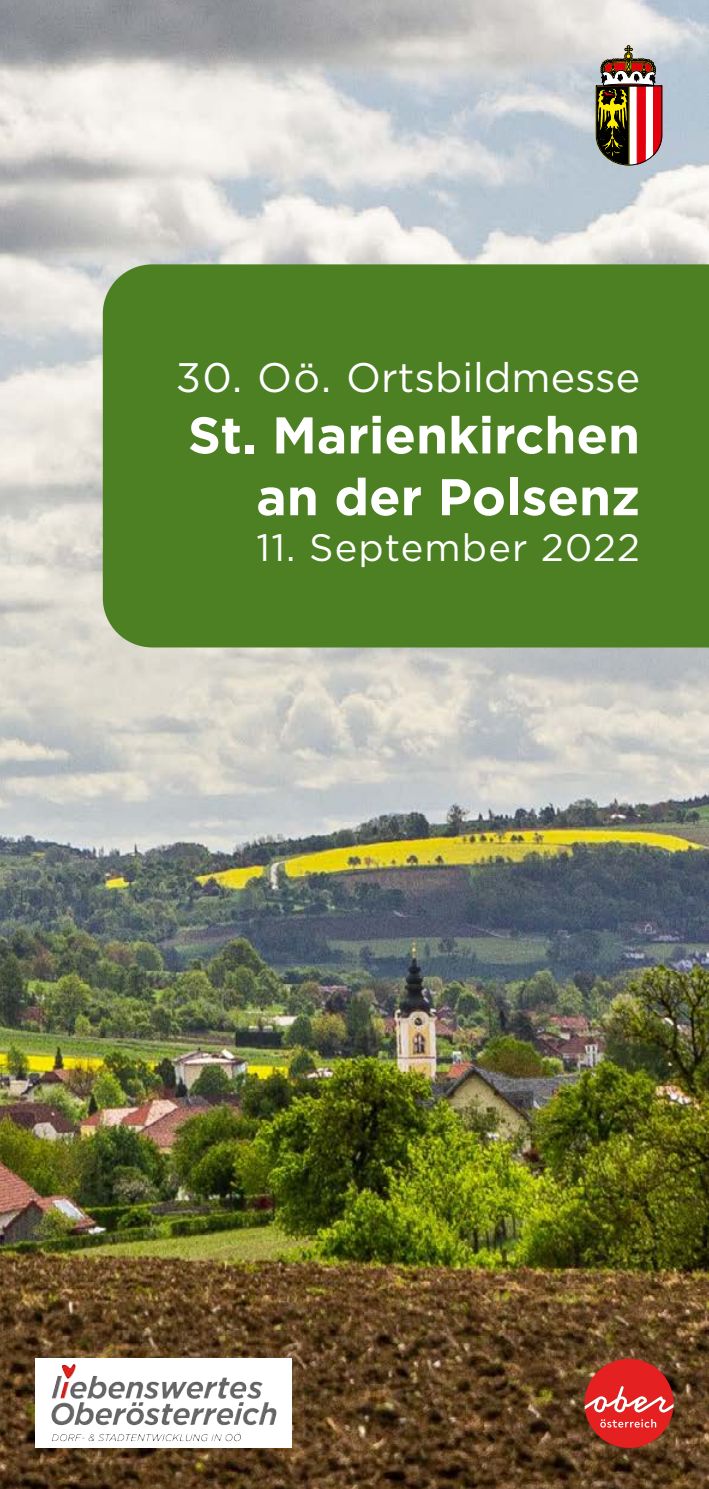
<style>
.page{position:relative;width:709px;height:1489px;background:#fff}
.page>*{position:absolute;margin:0;border:0;box-sizing:border-box;transform-origin:0 0}
.t1{font:700 51.5px/61.8px "Gotham";color:#fff;text-align:right}
.t2{font:41.25px "Gotham";color:#fff}
.p_datum{font:38px "Gotham";letter-spacing:.03em;color:#fff}
</style>
<div class="page">
<img style="left:0;top:0;width:709px;height:1488px">
<svg style="left:35px;top:1358px;width:256px;height:89px"></svg>
<img style="left:62px;top:1363px;width:46px;height:36px">
<svg style="left:584px;top:1358px;width:89px;height:89px;background:#c93d35"></svg>
<svg style="left:595px;top:45px;width:67px;height:120px"></svg>
<div style="left:103px;top:264px;width:606px;height:383px;background:#4c8022"></div>
<h1 class="t2" style="left:176px;top:354px;width:465px">30. Oö. Ortsbildmesse</h1>
<h1 class="t1" style="left:188px;top:403px;width:453px">St. Marienkirchen an der Polsenz</h1>
<p class="p_datum" style="left:256px;top:526px;width:385px">11. September 2022</p>
</div>
